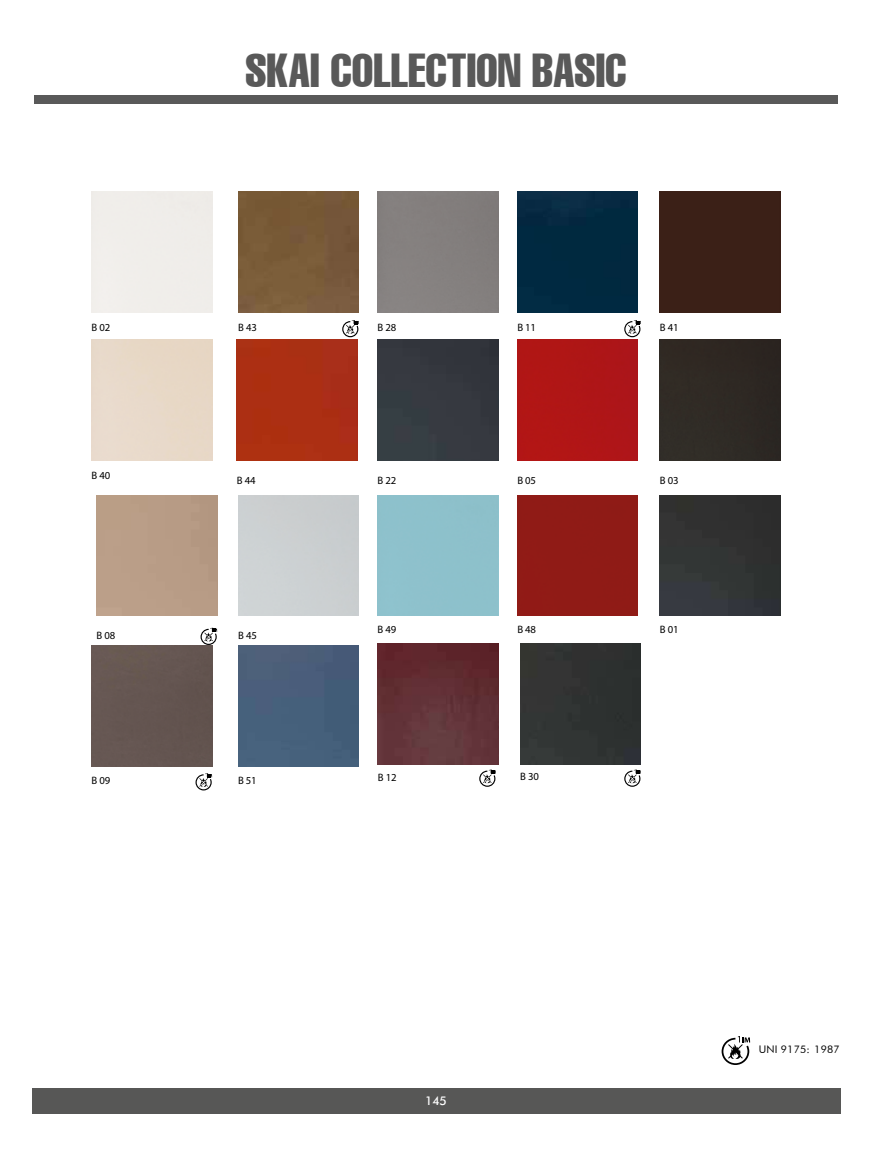
<style>
.page{position:relative;width:872px;height:1149px;background:#fff}
.page>*{position:absolute;margin:0;border:0;box-sizing:border-box;transform-origin:0 0}
.t1{font:extra-condensed 46.5px "Helvetica";color:#595959}
.t2{font:500 12px "Futura BT";color:#fff}
.t3{font:10.65px "Myriad Pro";letter-spacing:-.01em;color:#000}
.t4{font:10.5px "Futura BT";letter-spacing:.02em;color:#000}
</style>
<div class="page">
<svg style="left:721px;top:1036px;width:29px;height:28px"></svg>
<div style="left:32px;top:1088px;width:808px;height:25px;background:#575756"></div>
<div style="left:34px;top:96px;width:804px;height:8px;background:#595959"></div>
<div style="left:377px;top:340px;width:121px;height:120px;background:#363940"></div>
<div style="left:237px;top:340px;width:120px;height:120px;background:#ac2f13"></div>
<div style="left:238px;top:645px;width:120px;height:121px;background:#46607b"></div>
<div style="left:92px;top:645px;width:120px;height:121px;background:#655651"></div>
<svg style="left:195px;top:773px;width:17px;height:17px"></svg>
<img style="left:517px;top:192px;width:121px;height:120px">
<svg style="left:624px;top:320px;width:17px;height:17px"></svg>
<img style="left:660px;top:495px;width:120px;height:120px">
<div style="left:660px;top:340px;width:120px;height:120px;background:#2f2924"></div>
<div style="left:517px;top:340px;width:121px;height:120px;background:#b01516"></div>
<img style="left:378px;top:643px;width:120px;height:121px">
<svg style="left:479px;top:769px;width:17px;height:17px"></svg>
<svg style="left:200px;top:627px;width:17px;height:17px"></svg>
<div style="left:520px;top:643px;width:121px;height:121px;background:#303331"></div>
<svg style="left:624px;top:769px;width:17px;height:17px"></svg>
<div style="left:660px;top:192px;width:120px;height:120px;background:#3b2017"></div>
<div style="left:517px;top:495px;width:121px;height:120px;background:#901b16"></div>
<div style="left:238px;top:192px;width:121px;height:120px;background:#775939"></div>
<svg style="left:342px;top:320px;width:17px;height:17px"></svg>
<h1 class="t1" style="left:245px;top:41px;width:383px">SKAI COLLECTION BASIC</h1>
<p class="t3" style="left:92px;top:321px;width:20px">B 02</p>
<p class="t3" style="left:238px;top:321px;width:20px">B 43</p>
<p class="t3" style="left:377px;top:321px;width:20px">B 28</p>
<p class="t3" style="left:517px;top:321px;width:20px">B 11</p>
<p class="t3" style="left:660px;top:321px;width:20px">B 41</p>
<p class="t3" style="left:92px;top:469px;width:20px">B 40</p>
<p class="t3" style="left:237px;top:473px;width:20px">B 44</p>
<p class="t3" style="left:377px;top:473px;width:20px">B 22</p>
<p class="t3" style="left:517px;top:473px;width:20px">B 05</p>
<p class="t3" style="left:660px;top:473px;width:20px">B 03</p>
<p class="t3" style="left:97px;top:628px;width:20px">B 08</p>
<p class="t3" style="left:238px;top:628px;width:20px">B 45</p>
<p class="t3" style="left:377px;top:623px;width:20px">B 49</p>
<p class="t3" style="left:517px;top:623px;width:20px">B 48</p>
<p class="t3" style="left:660px;top:623px;width:20px">B 01</p>
<p class="t3" style="left:92px;top:773px;width:20px">B 09</p>
<p class="t3" style="left:238px;top:773px;width:20px">B 51</p>
<p class="t3" style="left:378px;top:770px;width:20px">B 12</p>
<p class="t3" style="left:520px;top:769px;width:20px">B 30</p>
<p class="t2" style="left:425px;top:1093px;width:23px">145</p>
<p class="t4" style="left:758px;top:1042px;width:82px">UNI 9175: 1987</p>
</div>
